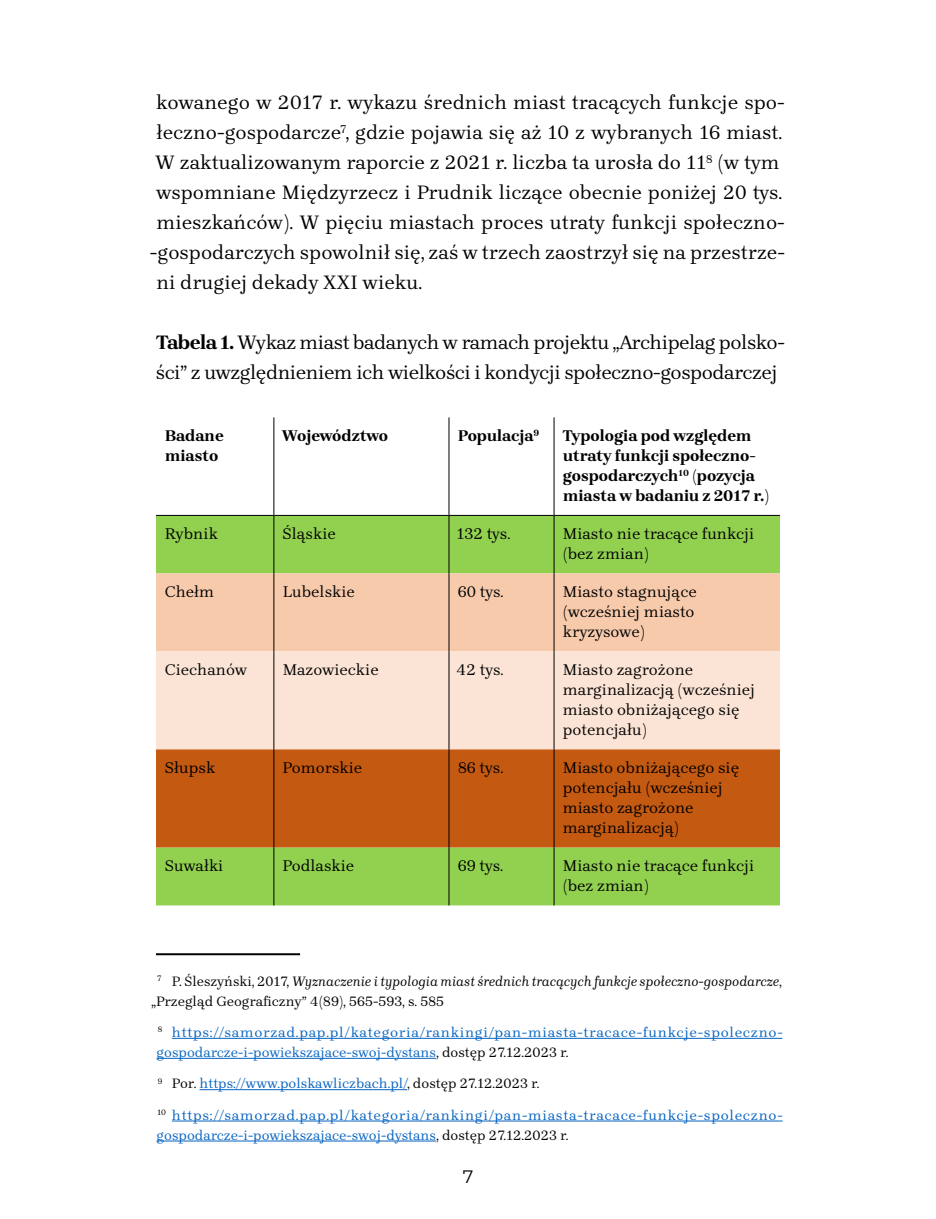
<style>
.page{position:relative;width:936px;height:1219px;background:#fff}
.page>*{position:absolute;margin:0;border:0;box-sizing:border-box;transform-origin:0 0}
.t1{font:20px "Brygada 1918";color:#000}
.t2{font:20px/30px "Brygada 1918";letter-spacing:-.025em;color:#000}
.t3{font:18px "Montserrat";color:#000}
.t4{font:16px/20px "Brygada 1918";color:#000}
.t5{font:700 16px/20px "Brygada 1918";color:#000}
.t6{font:14px/20px "Brygada 1918";letter-spacing:.045em;color:#0563c1}
.t7{font:italic 14px/20px "Brygada 1918";color:#000}
.t8{font:14px "Brygada 1918";color:#0563c1}
.s1{font-weight:700}
.s2{font-style:normal}
.s3{color:#000}
</style>
<div class="page">
<div style="left:156px;top:516px;width:624px;height:389px;background:#92d050"></div>
<div style="left:156px;top:573px;width:624px;height:78px;background:#f7caac"></div>
<div style="left:156px;top:651px;width:624px;height:98px;background:#fbe4d5"></div>
<div style="left:156px;top:749px;width:624px;height:98px;background:#c45911"></div>
<hr style="left:273px;top:417px;width:1px;height:98px;background:#000">
<hr style="left:448px;top:417px;width:1px;height:98px;background:#000">
<hr style="left:553px;top:417px;width:1px;height:98px;background:#000">
<hr style="left:273px;top:516px;width:1px;height:57px;background:#000">
<hr style="left:448px;top:516px;width:1px;height:57px;background:#000">
<hr style="left:553px;top:516px;width:1px;height:57px;background:#000">
<hr style="left:273px;top:573px;width:1px;height:78px;background:#000">
<hr style="left:448px;top:573px;width:1px;height:78px;background:#000">
<hr style="left:553px;top:573px;width:1px;height:78px;background:#000">
<hr style="left:273px;top:651px;width:1px;height:98px;background:#000">
<hr style="left:448px;top:651px;width:1px;height:98px;background:#000">
<hr style="left:553px;top:651px;width:1px;height:98px;background:#000">
<hr style="left:273px;top:749px;width:1px;height:98px;background:#000">
<hr style="left:448px;top:749px;width:1px;height:98px;background:#000">
<hr style="left:553px;top:749px;width:1px;height:98px;background:#000">
<hr style="left:273px;top:847px;width:1px;height:58px;background:#000">
<hr style="left:448px;top:847px;width:1px;height:58px;background:#000">
<hr style="left:553px;top:847px;width:1px;height:58px;background:#000">
<hr style="left:156px;top:515px;width:118px;height:1px;background:#000">
<hr style="left:274px;top:515px;width:175px;height:1px;background:#000">
<hr style="left:449px;top:515px;width:105px;height:1px;background:#000">
<hr style="left:554px;top:515px;width:226px;height:1px;background:#000">
<hr style="left:156px;top:953px;width:144px;height:2px;background:#000">
<hr style="left:172px;top:1038px;width:610px;height:1px;background:#0563c1">
<hr style="left:157px;top:1058px;width:279px;height:1px;background:#0563c1">
<hr style="left:199px;top:1089px;width:208px;height:1px;background:#0563c1">
<hr style="left:172px;top:1121px;width:610px;height:1px;background:#0563c1">
<hr style="left:157px;top:1141px;width:279px;height:1px;background:#0563c1">
<p class="t1" style="left:156px;top:89px;width:630px">kowanego w 2017 r. wykazu średnich miast tracących funkcje spo-</p>
<p class="t1" style="left:156px;top:119px;width:627px">łeczno-gospodarcze<sup>7</sup>, gdzie pojawia się aż 10 z wybranych 16 miast.</p>
<p class="t1" style="left:155px;top:149px;width:626px">W zaktualizowanym raporcie z 2021 r. liczba ta urosła do 11<sup>8</sup> (w tym</p>
<p class="t1" style="left:156px;top:179px;width:627px">wspomniane Międzyrzecz i Prudnik liczące obecnie poniżej 20 tys.</p>
<p class="t1" style="left:156px;top:209px;width:630px">mieszkańców). W pięciu miastach proces utraty funkcji społeczno-</p>
<p class="t1" style="left:150px;top:239px;width:636px">-gospodarczych spowolnił się, zaś w trzech zaostrzył się na przestrze-</p>
<p class="t1" style="left:156px;top:269px;width:267px">ni drugiej dekady XXI wieku.</p>
<p class="t2" style="left:156px;top:329px;width:630px"><span class="s1">Tabela 1.</span> Wykaz miast badanych w ramach projektu „Archipelag polsko&shy;ści” z uwzględnieniem ich wielkości i kondycji społeczno-gospodarczej</p>
<p class="t5" style="left:165px;top:427px;width:60px">Badane miasto</p>
<p class="t5" style="left:282px;top:427px;width:108px">Województwo</p>
<p class="t5" style="left:458px;top:427px;width:83px">Populacja<sup>9</sup></p>
<p class="t5" style="left:562px;top:427px;width:208px">Typologia pod względem utraty funkcji społeczno&shy;gospodarczych<sup>10</sup> (pozycja miasta w badaniu z 2017 r.)</p>
<p class="t4" style="left:165px;top:525px;width:55px">Rybnik</p>
<p class="t4" style="left:282px;top:525px;width:55px">Śląskie</p>
<p class="t4" style="left:456px;top:525px;width:55px">132 tys.</p>
<p class="t4" style="left:562px;top:525px;width:193px">Miasto nie tracące funkcji (bez zmian)</p>
<p class="t4" style="left:165px;top:583px;width:51px">Chełm</p>
<p class="t4" style="left:283px;top:583px;width:74px">Lubelskie</p>
<p class="t4" style="left:458px;top:583px;width:47px">60 tys.</p>
<p class="t4" style="left:562px;top:583px;width:135px">Miasto stagnujące (wcześniej miasto kryzysowe)</p>
<p class="t4" style="left:165px;top:661px;width:84px">Ciechanów</p>
<p class="t4" style="left:282px;top:661px;width:97px">Mazowieckie</p>
<p class="t4" style="left:456px;top:661px;width:49px">42 tys.</p>
<p class="t4" style="left:562px;top:661px;width:194px">Miasto zagrożone marginalizacją (wcześniej miasto obniżającego się potencjału)</p>
<p class="t4" style="left:165px;top:759px;width:52px">Słupsk</p>
<p class="t4" style="left:282px;top:759px;width:81px">Pomorskie</p>
<p class="t4" style="left:458px;top:759px;width:47px">86 tys.</p>
<p class="t4" style="left:562px;top:759px;width:178px">Miasto obniżającego się potencjału (wcześniej miasto zagrożone marginalizacją)</p>
<p class="t4" style="left:164px;top:857px;width:60px">Suwałki</p>
<p class="t4" style="left:282px;top:857px;width:73px">Podlaskie</p>
<p class="t4" style="left:458px;top:857px;width:47px">69 tys.</p>
<p class="t4" style="left:562px;top:857px;width:193px">Miasto nie tracące funkcji (bez zmian)</p>
<p class="t7" style="left:151px;top:971px;width:632px;text-indent:6px"><sup>7</sup> <span class="s2">P. Śleszyński, 2017,</span> Wyznaczenie i typologia miast średnich tracących funkcje społeczno-gospodarcze<span class="s2">, „Przegląd Geograficzny” 4(89), 565-593, s. 585</span></p>
<p class="t6" style="left:157px;top:1023px;width:627px"><sup>8</sup> https://samorzad.pap.pl/kategoria/rankingi/pan-miasta-tracace-funkcje-spoleczno&shy;gospodarcze-i-powiekszajace-swoj-dystans<span class="s3">, dostęp 27.12.2023 r.</span></p>
<p class="t8" style="left:158px;top:1074px;width:383px"><sup>9</sup> <span class="s3">Por.</span> https://www.polskawliczbach.pl/<span class="s3">, dostęp 27.12.2023 r.</span></p>
<p class="t6" style="left:157px;top:1106px;width:627px"><sup>10</sup> https://samorzad.pap.pl/kategoria/rankingi/pan-miasta-tracace-funkcje-spoleczno&shy;gospodarcze-i-powiekszajace-swoj-dystans<span class="s3">, dostęp 27.12.2023 r.</span></p>
<p class="t3" style="left:463px;top:1164px;width:12px">7</p>
</div>
